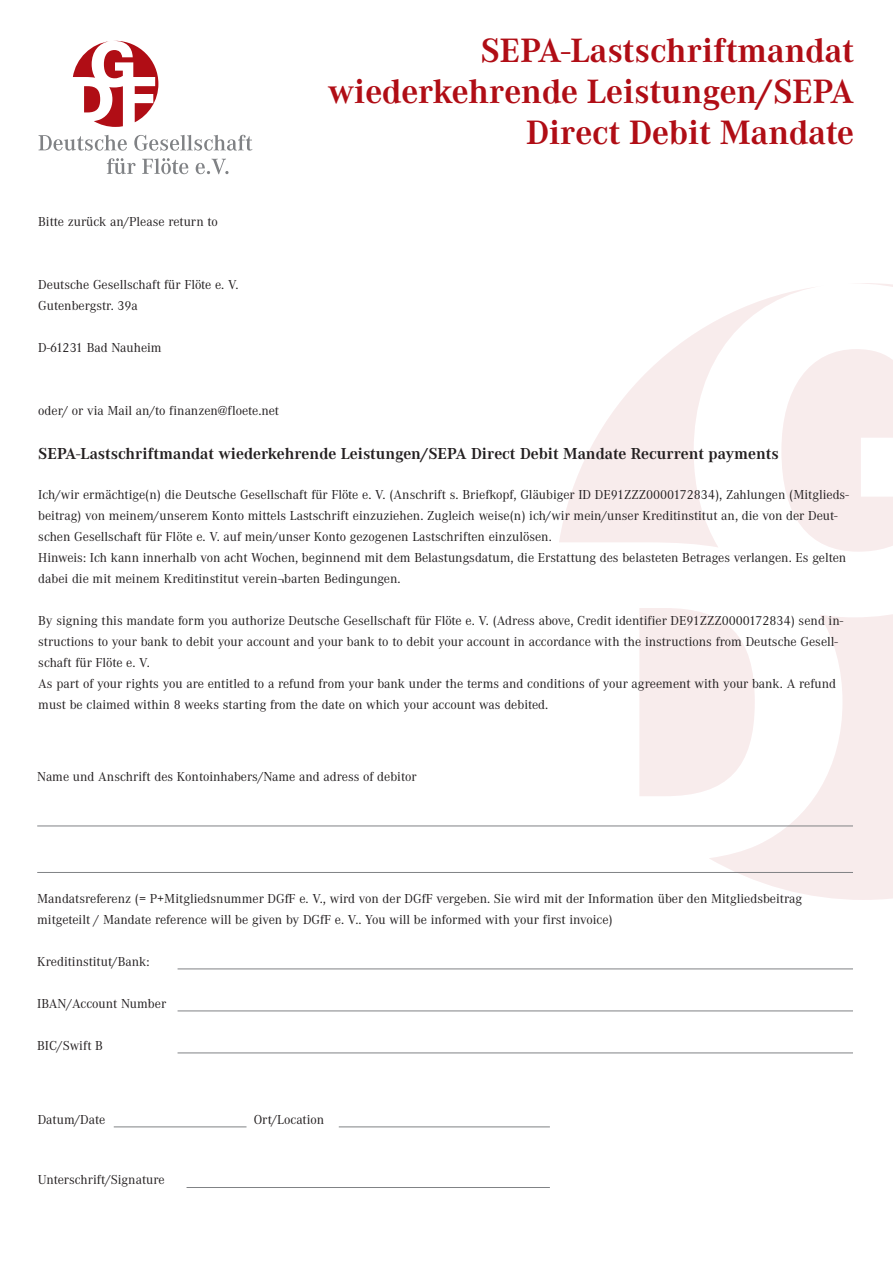
<style>
.page{position:relative;width:893px;height:1263px;background:#fff}
.page>*{position:absolute;margin:0;border:0;box-sizing:border-box;transform-origin:0 0}
.t1{font:700 35.1px/41.2px "Corporate A";color:#b00d15;text-align:right}
.t2{font:700 16.5px "Corporate A";color:#231f20}
.t3{font:13.5px/21px "Corporate A";color:#231f20}
</style>
<div class="page">
<div style="left:639px;top:608px;width:70px;height:188px;background:#f8ecec"></div>
<svg style="left:709px;top:615px;width:184px;height:285px"></svg>
<svg style="left:559px;top:294px;width:222px;height:253px"></svg>
<svg style="left:781px;top:283px;width:112px;height:584px"></svg>
<svg style="left:39px;top:135px;width:88px;height:16px"></svg>
<svg style="left:134px;top:135px;width:118px;height:16px"></svg>
<svg style="left:107px;top:158px;width:29px;height:16px"></svg>
<svg style="left:142px;top:158px;width:46px;height:16px"></svg>
<svg style="left:196px;top:159px;width:33px;height:15px"></svg>
<svg style="left:73px;top:41px;width:85px;height:86px"></svg>
<hr style="left:37px;top:826px;width:816px;height:1px;background:#808285">
<hr style="left:37px;top:872px;width:816px;height:1px;background:#808285">
<hr style="left:178px;top:969px;width:675px;height:1px;background:#808285">
<hr style="left:178px;top:1011px;width:675px;height:1px;background:#808285">
<hr style="left:178px;top:1053px;width:675px;height:1px;background:#808285">
<hr style="left:114px;top:1127px;width:132px;height:1px;background:#808285">
<hr style="left:187px;top:1187px;width:363px;height:1px;background:#808285">
<hr style="left:339px;top:1127px;width:211px;height:1px;background:#808285">
<p class="t3" style="left:38px;top:212px;width:181px">Bitte zurück an/Please return to</p>
<p class="t3" style="left:38px;top:275px;width:202px">Deutsche Gesellschaft für Flöte e. V.</p>
<p class="t3" style="left:38px;top:296px;width:101px">Gutenbergstr. 39a</p>
<p class="t3" style="left:38px;top:338px;width:125px">D-61231 Bad Nauheim</p>
<p class="t1" style="left:328px;top:33px;width:528px">SEPA-Lastschriftmandat wiederkehrende Leistungen/SEPA<br>Direct Debit Mandate</p>
<p class="t3" style="left:38px;top:401px;width:242px">oder/ or via Mail an/to finanzen@floete.net</p>
<p class="t2" style="left:38px;top:447px;width:742px">SEPA-Lastschriftmandat wiederkehrende Leistungen/SEPA Direct Debit Mandate Recurrent payments</p>
<p class="t3" style="left:38px;top:485px;width:812px">Ich/wir ermächtige(n) die Deutsche Gesellschaft für Flöte e. V. (Anschrift s. Briefkopf, Gläubiger ID DE91ZZZ0000172834), Zahlungen (Mitglieds&shy;beitrag) von meinem/unserem Konto mittels Lastschrift einzuziehen. Zugleich weise(n) ich/wir mein/unser Kreditinstitut an, die von der Deut&shy;schen Gesellschaft für Flöte e. V. auf mein/unser Konto gezogenen Lastschriften einzulösen.</p>
<p class="t3" style="left:38px;top:548px;width:809px">Hinweis: Ich kann innerhalb von acht Wochen, beginnend mit dem Belastungsdatum, die Erstattung des belasteten Betrages verlangen. Es gelten dabei die mit meinem Kreditinstitut verein¬barten Bedingungen.</p>
<p class="t3" style="left:38px;top:611px;width:806px">By signing this mandate form you authorize Deutsche Gesellschaft für Flöte e. V. (Adress above, Credit identifier DE91ZZZ0000172834) send in&shy;structions to your bank to debit your account and your bank to to debit your account in accordance with the instructions from Deutsche Gesell&shy;schaft für Flöte e. V.</p>
<p class="t3" style="left:38px;top:674px;width:799px">As part of your rights you are entitled to a refund from your bank under the terms and conditions of your agreement with your bank. A refund must be claimed within 8 weeks starting from the date on which your account was debited.</p>
<p class="t3" style="left:37px;top:767px;width:381px">Name und Anschrift des Kontoinhabers/Name and adress of debitor</p>
<p class="t3" style="left:37px;top:889px;width:766px">Mandatsreferenz (= P+Mitgliedsnummer DGfF e. V., wird von der DGfF vergeben. Sie wird mit der Information über den Mitgliedsbeitrag mitgeteilt / Mandate reference will be given by DGfF e. V.. You will be informed with your first invoice)</p>
<p class="t3" style="left:37px;top:952px;width:114px">Kreditinstitut/Bank:</p>
<p class="t3" style="left:37px;top:994px;width:130px">IBAN/Account Number</p>
<p class="t3" style="left:37px;top:1036px;width:67px">BIC/Swift B</p>
<p class="t3" style="left:38px;top:1110px;width:69px">Datum/Date</p>
<p class="t3" style="left:38px;top:1170px;width:129px">Unterschrift/Signature</p>
<p class="t3" style="left:254px;top:1110px;width:72px">Ort/Location</p>
</div>
